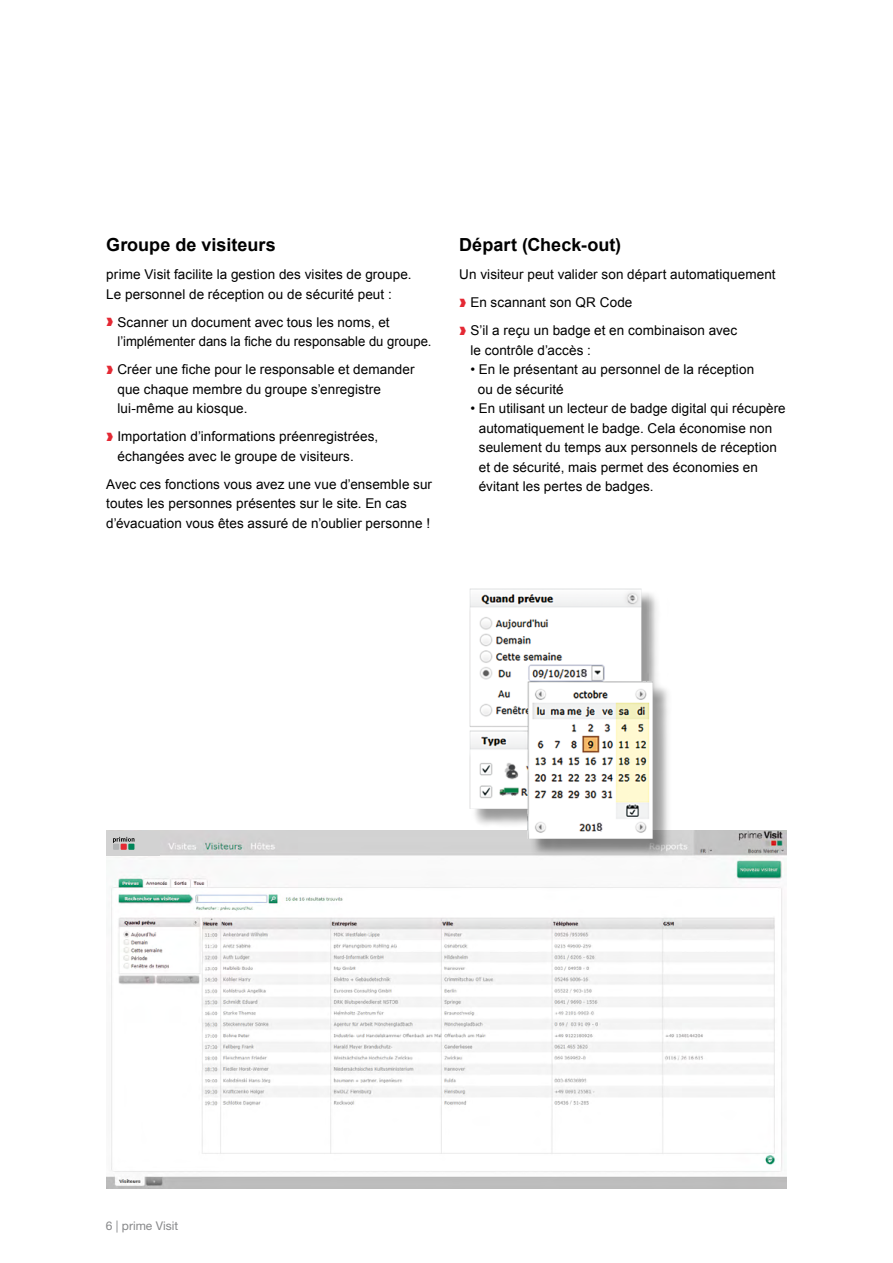
<style>
.page{position:relative;width:893px;height:1263px;background:#fff}
.page>*{position:absolute;margin:0;border:0;box-sizing:border-box;transform-origin:0 0}
.t1{font:700 18px "Arial";letter-spacing:.005em;color:#000}
.t2{font:13.5px/19.5px "Arial";letter-spacing:.005em;color:#000}
.t3{font:12px "Helvetica Neue LT Std";color:#87888a}
.s1{color:#e42934}
</style>
<div class="page">
<img style="left:106px;top:831px;width:681px;height:357px">
<div style="left:106px;top:831px;width:54px;height:25px;background:#d2d2d2"></div>
<svg style="left:113px;top:837px;width:21px;height:13px"></svg>
<div style="left:472px;top:590px;width:200px;height:268px;background:#000;opacity:.4"></div>
<img style="left:470px;top:588px;width:183px;height:251px">
<svg style="left:596px;top:823px;width:6px;height:7px"></svg>
<svg style="left:580px;top:669px;width:7px;height:8px"></svg>
<h1 class="t1" style="left:106px;top:233px;width:171px">Groupe de visiteurs</h1>
<p class="t2" style="left:106px;top:265px;width:307px">prime Visit facilite la gestion des visites de groupe.<br>Le personnel de réception ou de sécurité peut :</p>
<p class="t2" style="left:117px;top:312px;width:316px;text-indent:-11px"><span class="s1">❱</span> Scanner un document avec tous les noms, et l’implémenter dans la fiche du responsable du groupe.</p>
<p class="t2" style="left:117px;top:360px;width:299px;text-indent:-11px"><span class="s1">❱</span> Créer une fiche pour le responsable et demander que chaque membre du groupe s’enregistre lui-même au kiosque.</p>
<p class="t2" style="left:117px;top:427px;width:262px;text-indent:-11px"><span class="s1">❱</span> Importation d’informations préenregistrées, échangées avec le groupe de visiteurs.</p>
<p class="t2" style="left:106px;top:474px;width:327px">Avec ces fonctions vous avez une vue d’ensemble sur toutes les personnes présentes sur le site. En cas d’évacuation vous êtes assuré de n’oublier personne !</p>
<h1 class="t1" style="left:459px;top:233px;width:163px">Départ (Check-out)</h1>
<p class="t2" style="left:459px;top:261px;width:318px;line-height:28px">Un visiteur peut valider son départ automatiquement <span class="s1">❱</span> En scannant son QR Code<br><span class="s1">❱</span> S’il a reçu un badge et en combinaison avec</p>
<p class="t2" style="left:470px;top:340px;width:122px">le contrôle d’accès :</p>
<p class="t2" style="left:478px;top:360px;width:278px;text-indent:-8px">• En le présentant au personnel de la réception ou de sécurité</p>
<p class="t2" style="left:479px;top:399px;width:308px;text-indent:-8px">• En utilisant un lecteur de badge digital qui récupère automatiquement le badge. Cela économise non seulement du temps aux personnels de réception et de sécurité, mais permet des économies en évitant les pertes de badges.</p>
<p class="t3" style="left:106px;top:1218px;width:74px">6 | prime Visit</p>
</div>
